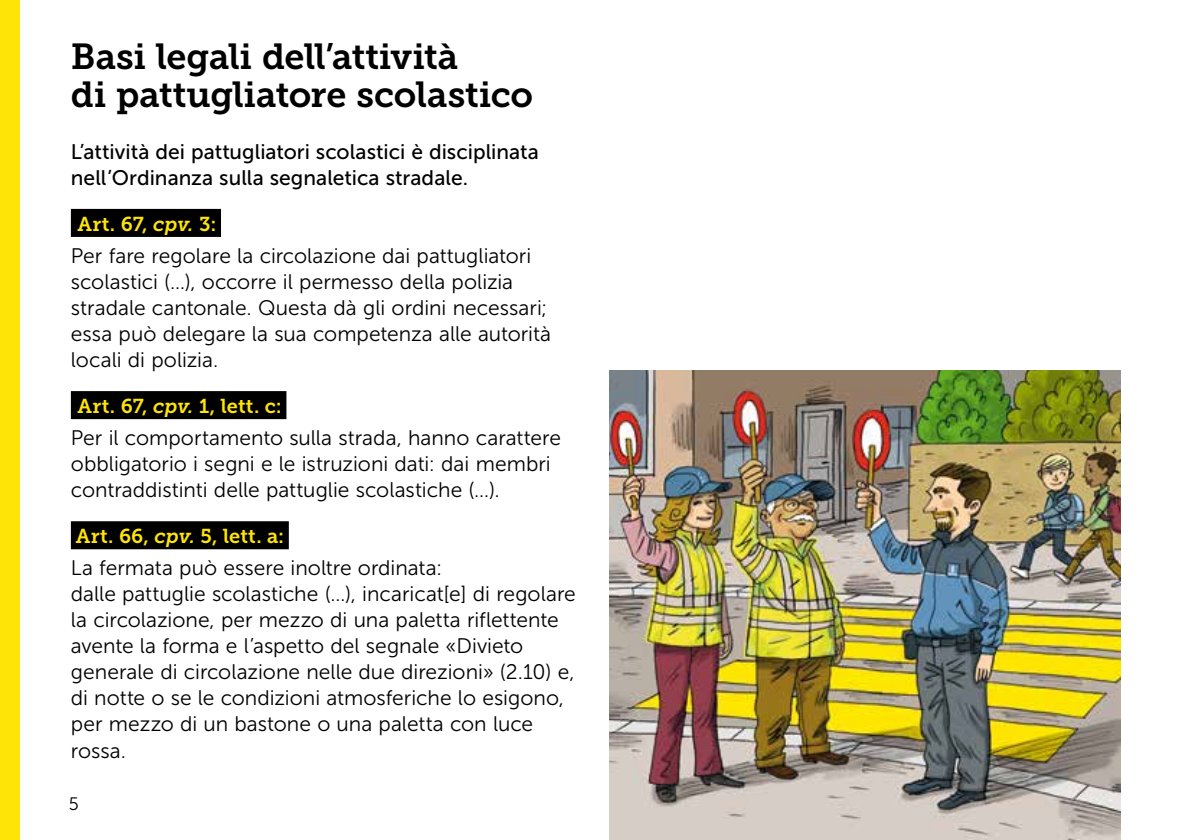
<style>
.page{position:relative;width:1191px;height:840px;background:#fff}
.page>*{position:absolute;margin:0;border:0;box-sizing:border-box;transform-origin:0 0}
.t1{font:36px/38px "Museo Slab 700";letter-spacing:-.005em;color:#000}
.t2{font:21px/26px "Museo Sans 300";color:#000}
.t3{font:21px/26px "Museo Sans 500";color:#000}
.t4{font:20px "Museo Slab 700";letter-spacing:.01em;color:#fee507}
.t5{font:18px "Museo Sans 300";color:#000}
.s1{font-style:italic}
</style>
<div class="page">
<div style="left:71px;top:209px;width:150px;height:28px;background:#000"></div>
<div style="left:71px;top:391px;width:215px;height:28px;background:#000"></div>
<div style="left:71px;top:521px;width:218px;height:28px;background:#000"></div>
<img style="left:609px;top:370px;width:511px;height:469px">
<div style="left:0;top:0;width:19px;height:839px;background:#fee507"></div>
<h1 class="t1" style="left:71px;top:37px;width:464px">Basi legali dell’attività<br>di pattugliatore scolastico</h1>
<p class="t3" style="left:71px;top:139px;width:469px">L’attività dei pattugliatori scolastici è disciplinata nell’Ordinanza sulla segnaletica stradale.</p>
<p class="t4" style="left:78px;top:212px;width:140px">Art. 67, <span class="s1">cpv.</span> 3:</p>
<p class="t2" style="left:71px;top:243px;width:482px">Per fare regolare la circolazione dai pattugliatori scolastici (…), occorre il permesso della polizia stradale cantonale. Questa dà gli ordini necessari; essa può delegare la sua competenza alle autorità locali di polizia.</p>
<p class="t4" style="left:78px;top:394px;width:206px">Art. 67, <span class="s1">cpv.</span> 1, lett. c:</p>
<p class="t2" style="left:71px;top:425px;width:491px">Per il comportamento sulla strada, hanno carattere obbligatorio i segni e le istruzioni dati: dai membri contraddistinti delle pattuglie scolastiche (…).</p>
<p class="t4" style="left:76px;top:524px;width:210px">Art. 66, <span class="s1">cpv.</span> 5, lett. a:</p>
<p class="t2" style="left:71px;top:555px;width:506px">La fermata può essere inoltre ordinata:<br>dalle pattuglie scolastiche (…), incaricat[e] di regolare la circolazione, per mezzo di una paletta riflettente avente la forma e l’aspetto del segnale «Divieto generale di circolazione nelle due direzioni» (2.10) e, di notte o se le condizioni atmosferiche lo esigono, per mezzo di un bastone o una paletta con luce rossa.</p>
<p class="t5" style="left:69px;top:794px;width:12px">5</p>
</div>
